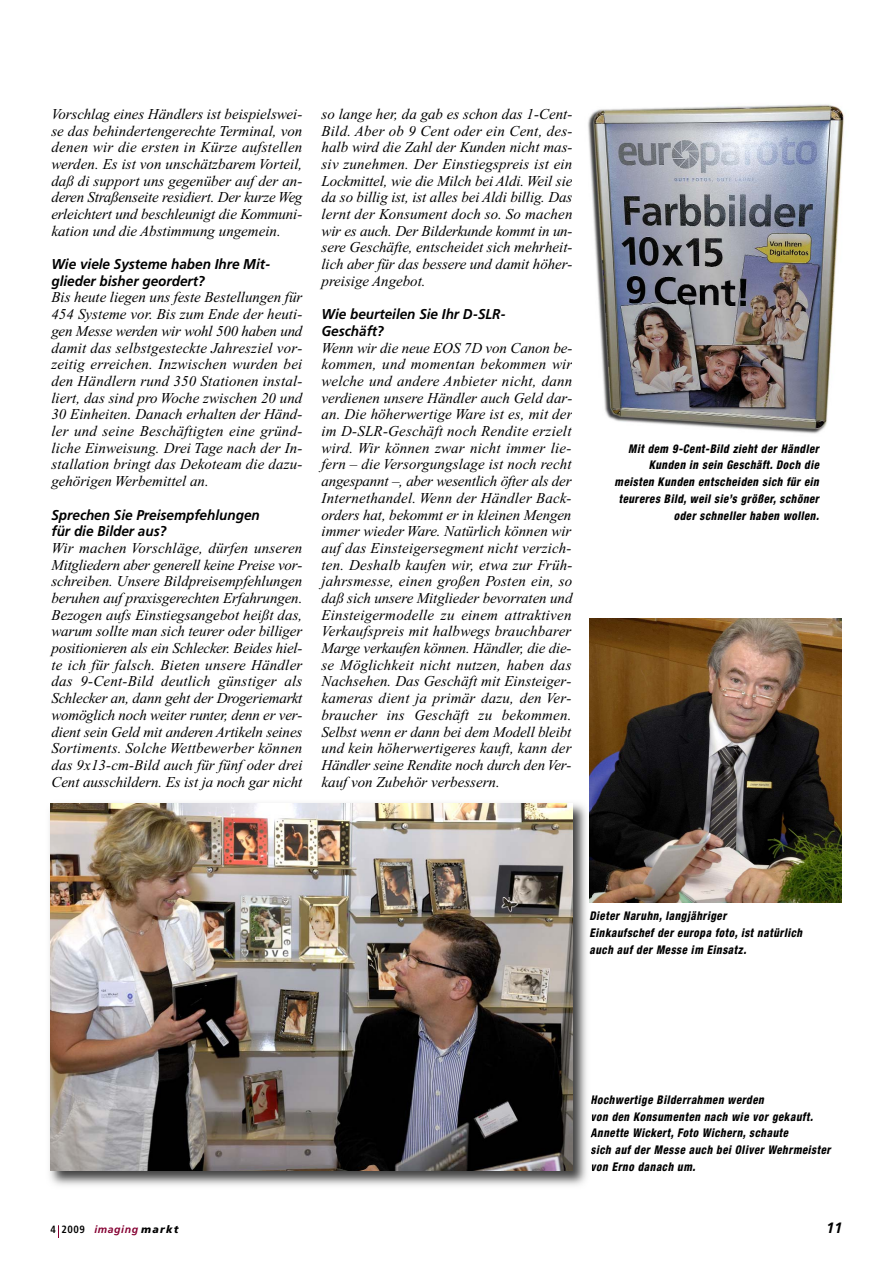
<style>
.page{position:relative;width:893px;height:1263px;background:#fff}
.page>*{position:absolute;margin:0;border:0;box-sizing:border-box;transform-origin:0 0}
.t1{font:italic 15px/16.6px "Times New Roman";color:#000;text-align:justify}
.t2{font:italic 700 15px "Frutiger";color:#000}
.t3{font:italic 700 14.25px/16.6px "Frutiger";color:#000;scale:.95 1}
.t4{font:italic 800 condensed 12px/16.6px "Helvetica Neue";letter-spacing:.05em;color:#000;scale:.9 1}
.t5{font:italic 700 10.5px "Frutiger";letter-spacing:.055em;color:#850032}
.s1{font-style:normal;font-stretch:condensed;color:#000}
.s2{font-weight:900;color:#000}
</style>
<div class="page">
<svg style="left:58px;top:1225px;width:1px;height:13px"></svg>
<img style="left:588px;top:104px;width:256px;height:330px">
<img style="left:589px;top:619px;width:253px;height:283px">
<img style="left:49px;top:803px;width:543px;height:383px">
<img style="left:589px;top:797px;width:3px;height:105px">
<svg style="left:590px;top:1129px;width:2px;height:10px"></svg>
<img style="left:51px;top:804px;width:521px;height:367px">
<p class="t1" style="left:51px;top:107px;width:252px">Vorschlag eines Händlers ist beispielswei&shy;se das behindertengerechte Terminal, von denen wir die ersten in Kürze aufstellen werden. Es ist von unschätzbarem Vorteil, daß di support uns gegenüber auf der an&shy;deren Straßenseite residiert. Der kurze Weg erleichtert und beschleunigt die Kommuni&shy;kation und die Abstimmung ungemein.</p>
<p class="t3" style="left:51px;top:257px;width:232px">Wie viele Systeme haben Ihre Mit&shy;glieder bisher geordert?</p>
<p class="t1" style="left:51px;top:291px;width:252px">Bis heute liegen uns feste Bestellungen für 454 Systeme vor. Bis zum Ende der heuti&shy;gen Messe werden wir wohl 500 haben und damit das selbstgesteckte Jahresziel vor&shy;zeitig erreichen. Inzwischen wurden bei den Händlern rund 350 Stationen instal&shy;liert, das sind pro Woche zwischen 20 und 30 Einheiten. Danach erhalten der Händ&shy;ler und seine Beschäftigten eine gründ&shy;liche Einweisung. Drei Tage nach der In&shy;stallation bringt das Dekoteam die dazu&shy;gehörigen Werbemittel an.</p>
<p class="t3" style="left:51px;top:507px;width:221px">Sprechen Sie Preisempfehlungen für die Bilder aus?</p>
<p class="t1" style="left:51px;top:541px;width:253px">Wir machen Vorschläge, dürfen unseren Mitgliedern aber generell keine Preise vor&shy;schreiben. Unsere Bildpreisempfehlungen beruhen auf praxisgerechten Erfahrungen.<br>Bezogen aufs Einstiegsangebot heißt das, warum sollte man sich teurer oder billiger positionieren als ein Schlecker. Beides hiel&shy;te ich für falsch. Bieten unsere Händler das 9-Cent-Bild deutlich günstiger als Schlecker an, dann geht der Drogeriemarkt womöglich noch weiter runter, denn er ver&shy;dient sein Geld mit anderen Artikeln seines Sortiments. Solche Wettbewerber können das 9x13-cm-Bild auch für fünf oder drei Cent ausschildern. Es ist ja noch gar nicht</p>
<p class="t1" style="left:321px;top:107px;width:253px">so lange her, da gab es schon das 1-Cent-Bild. Aber ob 9 Cent oder ein Cent, des&shy;halb wird die Zahl der Kunden nicht mas&shy;siv zunehmen. Der Einstiegspreis ist ein Lockmittel, wie die Milch bei Aldi. Weil sie da so billig ist, ist alles bei Aldi billig. Das lernt der Konsument doch so. So machen wir es auch. Der Bilderkunde kommt in un&shy;sere Geschäfte, entscheidet sich mehrheit&shy;lich aber für das bessere und damit höher&shy;preisige Angebot.</p>
<p class="t3" style="left:321px;top:307px;width:195px">Wie beurteilen Sie Ihr D-SLR-<br>Geschäft?</p>
<p class="t1" style="left:321px;top:341px;width:252px">Wenn wir die neue EOS 7D von Canon be&shy;kommen, und momentan bekommen wir welche und andere Anbieter nicht, dann verdienen unsere Händler auch Geld dar&shy;an. Die höherwertige Ware ist es, mit der im D-SLR-Geschäft noch Rendite erzielt wird. Wir können zwar nicht immer lie&shy;fern – die Versorgungslage ist noch recht angespannt –, aber wesentlich öfter als der Internethandel. Wenn der Händler Back&shy;orders hat, bekommt er in kleinen Mengen immer wieder Ware. Natürlich können wir auf das Einsteigersegment nicht verzich&shy;ten. Deshalb kaufen wir, etwa zur Früh&shy;jahrsmesse, einen großen Posten ein, so daß sich unsere Mitglieder bevorraten und Einsteigermodelle zu einem attraktiven Verkaufspreis mit halbwegs brauchbarer Marge verkaufen können. Händler, die die&shy;se Möglichkeit nicht nutzen, haben das Nachsehen. Das Geschäft mit Einsteiger&shy;kameras dient ja primär dazu, den Ver&shy;braucher ins Geschäft zu bekommen.<br>Selbst wenn er dann bei dem Modell bleibt und kein höherwertigeres kauft, kann der Händler seine Rendite noch durch den Ver&shy;kauf von Zubehör verbessern.</p>
<p class="t4" style="left:614px;top:441px;width:231px;text-align:right">Mit dem 9-Cent-Bild zieht der Händler Kunden in sein Geschäft. Doch die meisten Kunden entscheiden sich für ein teureres Bild, weil sie’s größer, schöner oder schneller haben wollen.</p>
<p class="t4" style="left:589px;top:909px;width:240px">Dieter Naruhn, langjähriger<br>Einkaufschef der europa foto, ist natürlich auch auf der Messe im Einsatz.</p>
<p class="t4" style="left:590px;top:1092px;width:270px">Hochwertige Bilderrahmen werden<br>von den Konsumenten nach wie vor gekauft.<br>Annette Wickert, Foto Wichern, schaute<br>sich auf der Messe auch bei Oliver Wehrmeister von Erno danach um.</p>
<p class="t5" style="left:50px;top:1225px;width:130px"><span class="s1">4 2009</span> imaging <span class="s2">markt</span></p>
<p class="t2" style="left:826px;top:1222px;width:18px">11</p>
</div>
